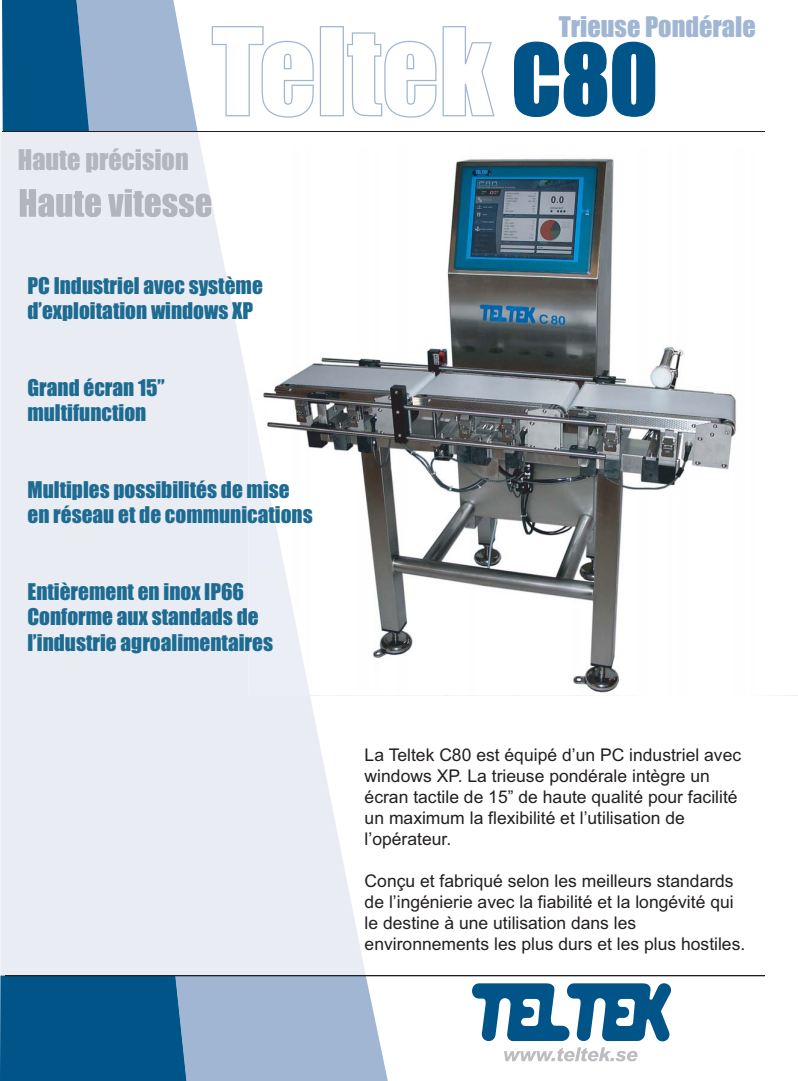
<style>
.page{position:relative;width:798px;height:1081px;background:#fff}
.page>*{position:absolute;margin:0;border:0;box-sizing:border-box;transform-origin:0 0}
.t1{font:90px "Impact";color:#005488}
.t2{font:26.25px "Impact";color:#a0b6d3}
.t3{font:26.25px "Impact";color:#b3b7bc}
.t4{font:21.25px/25.5px "Impact";color:#1e6b92}
.t5{font:17.5px/21px "Arial";color:#231f20}
</style>
<div class="page">
<img style="left:366px;top:158px;width:370px;height:535px">
<svg style="left:0;top:132px;width:366px;height:843px;fill:#e9ecf3"></svg>
<img style="left:248px;top:386px;width:62px;height:309px">
<svg style="left:2px;top:0;width:195px;height:131px;background:#6391b6"></svg>
<svg style="left:472px;top:983px;width:198px;height:58px"></svg>
<svg style="left:504px;top:1047px;width:133px;height:14px"></svg>
<svg style="left:0;top:975px;width:387px;height:105px;background:#5789b0"></svg>
<hr style="left:3px;top:131px;width:761px;height:1px;background:#231f20">
<hr style="left:6px;top:975px;width:758px;height:1px;background:#231f20">
<div style="left:19px;top:148px;width:169px;height:24px;background:#e9ecf3"></div>
<svg style="left:19px;top:189px;width:192px;height:28px;background:#c7cad1"></svg>
<svg style="left:212px;top:26px;width:282px;height:92px"></svg>
<p class="t3" style="left:18px;top:151px;width:172px">Haute précision</p>
<p class="t4" style="left:27px;top:274px;width:237px">PC Industriel avec système d’exploitation windows XP</p>
<p class="t4" style="left:27px;top:376px;width:139px">Grand écran 15” multifunction</p>
<p class="t4" style="left:27px;top:478px;width:287px">Multiples possibilités de mise en réseau et de communications</p>
<p class="t4" style="left:27px;top:580px;width:247px">Entièrement en inox IP66<br>Conforme aux standads de l’industrie agroalimentaires</p>
<p class="t2" style="left:558px;top:18px;width:198px">Trieuse Pondérale</p>
<p class="t1" style="left:511px;top:51px;width:148px">C80</p>
<p class="t5" style="left:364px;top:745px;width:378px">La Teltek C80 est équipé d’un PC industriel avec windows XP. La trieuse pondérale intègre un écran tactile de 15” de haute qualité pour facilité un maximum la flexibilité et l’utilisation de l’opérateur.</p>
<p class="t5" style="left:364px;top:871px;width:382px">Conçu et fabriqué selon les meilleurs standards de l’ingénierie avec la fiabilité et la longévité qui le destine à une utilisation dans les environnements les plus durs et les plus hostiles.</p>
</div>
